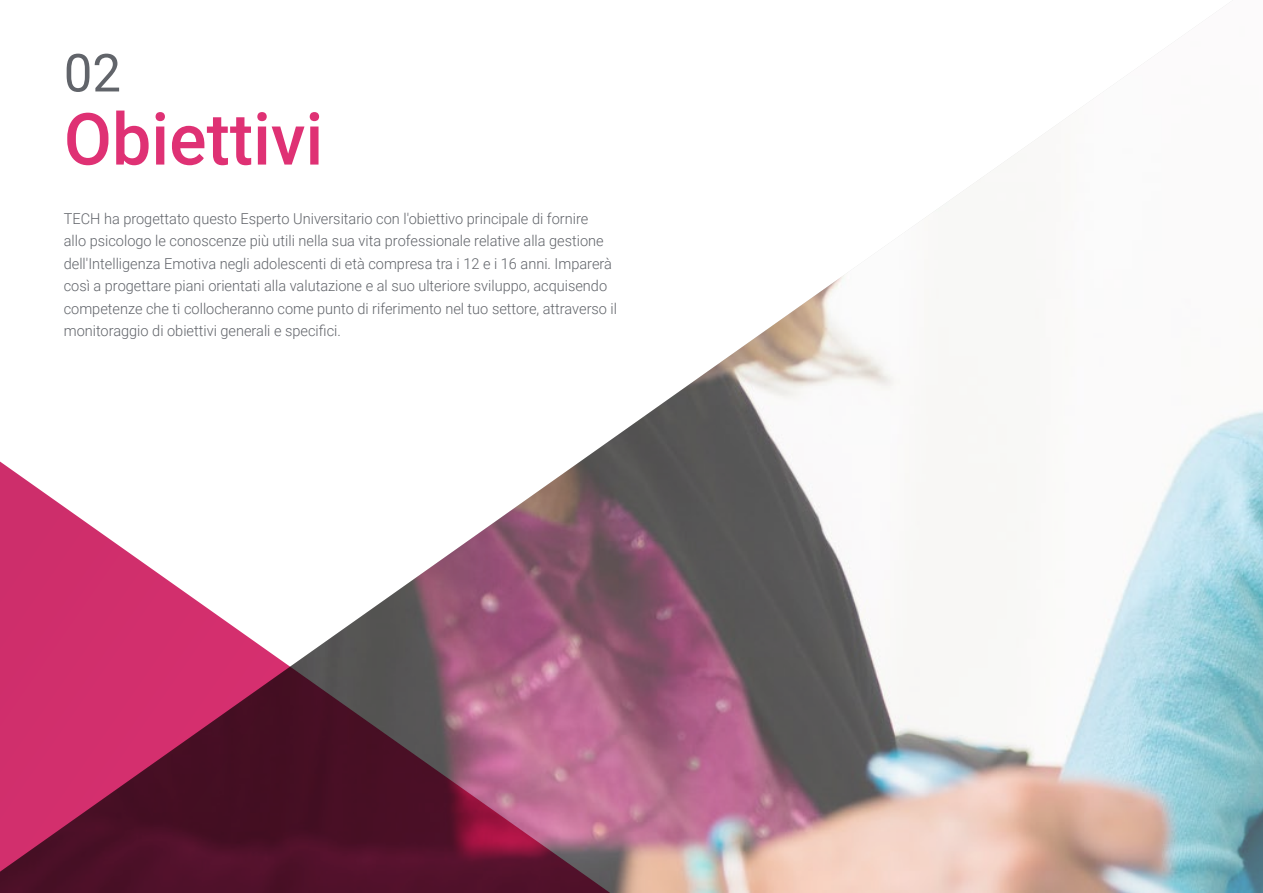
<style>
.page{position:relative;width:1263px;height:893px;background:#fff}
.page>*{position:absolute;margin:0;border:0;box-sizing:border-box;transform-origin:0 0}
.t1{font:500 72px "Roboto";color:#df3174}
.t2{font:52.5px "Roboto";color:#61646a}
.t3{font:300 15px/22.5px "Roboto";color:#61646a}
</style>
<div class="page">
<img style="left:602px;top:106px;width:661px;height:787px">
<svg style="left:0;top:446px;width:640px;height:447px"></svg>
<h2 class="t2" style="left:64px;top:36px;width:59px">02</h2>
<h1 class="t1" style="left:64px;top:89px;width:261px">Obiettivi</h1>
<p class="t3" style="left:64px;top:207px;width:555px">TECH ha progettato questo Esperto Universitario con l'obiettivo principale di fornire<br>allo psicologo le conoscenze più utili nella sua vita professionale relative alla gestione dell'Intelligenza Emotiva negli adolescenti di età compresa tra i 12 e i 16 anni. Imparerà così a progettare piani orientati alla valutazione e al suo ulteriore sviluppo, acquisendo competenze che ti collocheranno come punto di riferimento nel tuo settore, attraverso il monitoraggio di obiettivi generali e specifici.</p>
</div>
